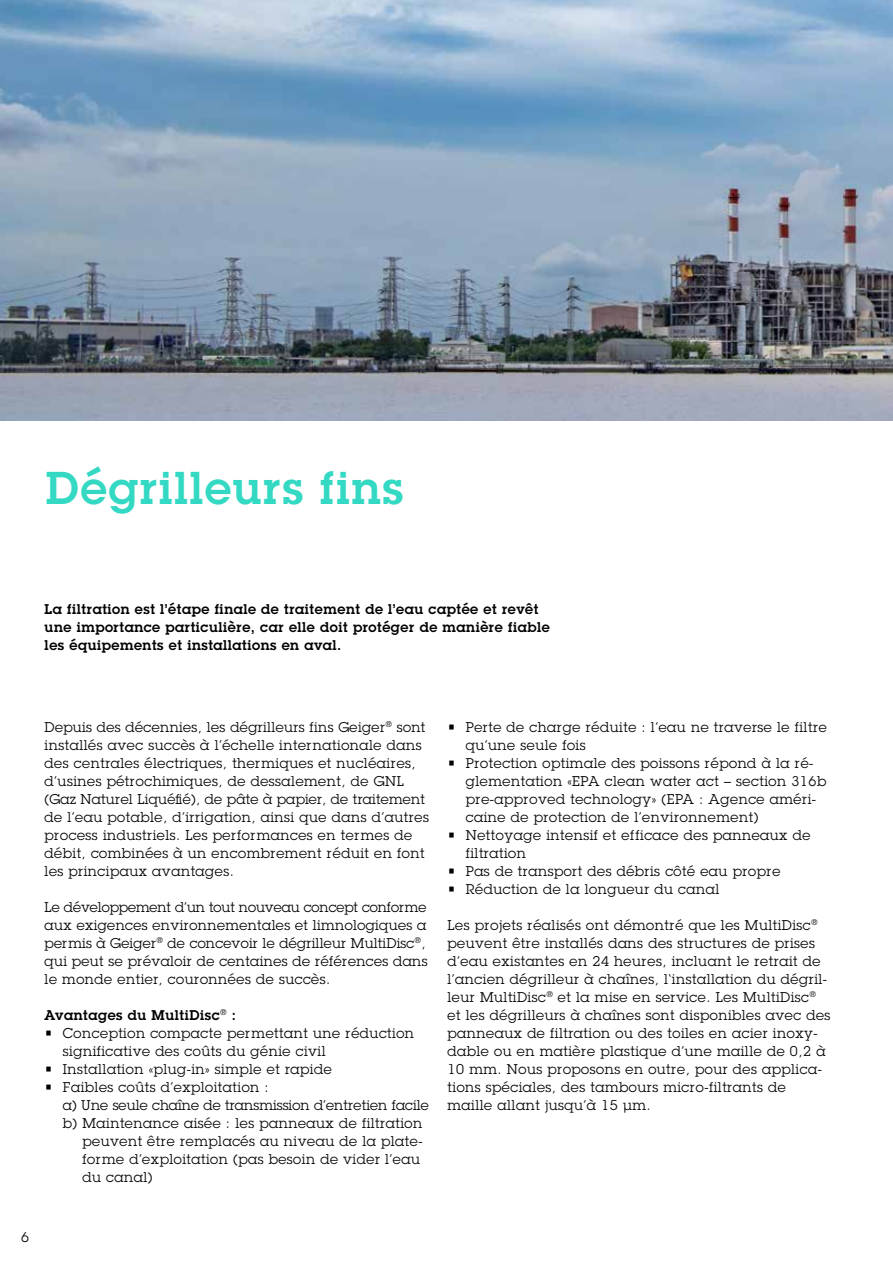
<style>
.page{position:relative;width:893px;height:1263px;background:#fff}
.page>*{position:absolute;margin:0;border:0;box-sizing:border-box;transform-origin:0 0}
.t1{font:600 45px "Lubalin Graph Std";letter-spacing:.04em;color:#34d9c3}
.t2{font:13.8px/18px "Lubalin Graph Std";letter-spacing:.04em;color:#000}
.t3{font:600 13.8px/18px "Lubalin Graph Std";letter-spacing:.04em;color:#000}
.t4{font:13.8px "Lubalin Graph Std";letter-spacing:.01em;color:#000}
</style>
<div class="page">
<img style="left:0;top:0;width:893px;height:421px">
<h1 class="t1" style="left:46px;top:459px;width:359px">Dégrilleurs fins</h1>
<p class="t3" style="left:45px;top:600px;width:507px">La filtration est l’étape finale de traitement de l’eau captée et revêt une importance particulière, car elle doit protéger de manière fiable les équipements et installations en aval.</p>
<p class="t2" style="left:45px;top:718px;width:386px">Depuis des décennies, les dégrilleurs fins Geiger<sup>®</sup> sont installés avec succès à l’échelle internationale dans des centrales électriques, thermiques et nucléaires, d’usines pétrochimiques, de dessalement, de GNL (Gaz Naturel Liquéfié), de pâte à papier, de traitement de l’eau potable, d’irrigation, ainsi que dans d’autres process industriels. Les performances en termes de débit, combinées à un encombrement réduit en font les principaux avantages.</p>
<p class="t2" style="left:45px;top:898px;width:384px">Le développement d’un tout nouveau concept conforme aux exigences environnementales et limnologiques a permis à Geiger<sup>®</sup> de concevoir le dégrilleur MultiDisc<sup>®</sup>, qui peut se prévaloir de centaines de références dans le monde entier, couronnées de succès.</p>
<p class="t3" style="left:45px;top:1006px;width:193px">Avantages du MultiDisc<sup>®</sup> :</p>
<p class="t2" style="left:63px;top:1024px;width:353px;text-indent:-18px">• Conception compacte permettant une réduction significative des coûts du génie civil</p>
<p class="t2" style="left:45px;top:1060px;width:289px">• Installation «plug-in» simple et rapide</p>
<p class="t2" style="left:45px;top:1078px;width:226px">• Faibles coûts d’exploitation :</p>
<p class="t4" style="left:63px;top:1096px;width:367px">a) Une seule chaîne de transmission d’entretien facile</p>
<p class="t2" style="left:63px;top:1114px;width:361px">b) Maintenance aisée : les panneaux de filtration</p>
<p class="t2" style="left:82px;top:1132px;width:342px">peuvent être remplacés au niveau de la plate-</p>
<p class="t2" style="left:82px;top:1150px;width:339px">forme d’exploitation (pas besoin de vider l’eau</p>
<p class="t2" style="left:82px;top:1168px;width:72px">du canal)</p>
<p class="t2" style="left:466px;top:718px;width:363px;text-indent:-18px">• Perte de charge réduite : l’eau ne traverse le filtre qu’une seule fois</p>
<p class="t2" style="left:466px;top:754px;width:362px;text-indent:-18px">• Protection optimale des poissons répond à la ré&shy;glementation «EPA clean water act – section 316b pre-approved technology» (EPA : Agence améri&shy;caine de protection de l’environnement)</p>
<p class="t2" style="left:466px;top:826px;width:346px;text-indent:-18px">• Nettoyage intensif et efficace des panneaux de filtration</p>
<p class="t2" style="left:448px;top:862px;width:334px">• Pas de transport des débris côté eau propre</p>
<p class="t2" style="left:448px;top:880px;width:273px">• Réduction de la longueur du canal</p>
<p class="t2" style="left:448px;top:916px;width:384px">Les projets réalisés ont démontré que les MultiDisc<sup>® </sup>peuvent être installés dans des structures de prises d’eau existantes en 24 heures, incluant le retrait de l’ancien dégrilleur à chaînes, l‘installation du dégril&shy;leur MultiDisc<sup>®</sup> et la mise en service. Les MultiDisc<sup>® </sup>et les dégrilleurs à chaînes sont disponibles avec des panneaux de filtration ou des toiles en acier inoxy&shy;dable ou en matière plastique d’une maille de 0,2 à 10 mm. Nous proposons en outre, pour des applica&shy;tions spéciales, des tambours micro-filtrants de maille allant jusqu’à 15 μm.</p>
<p class="t2" style="left:21px;top:1228px;width:10px">6</p>
</div>
